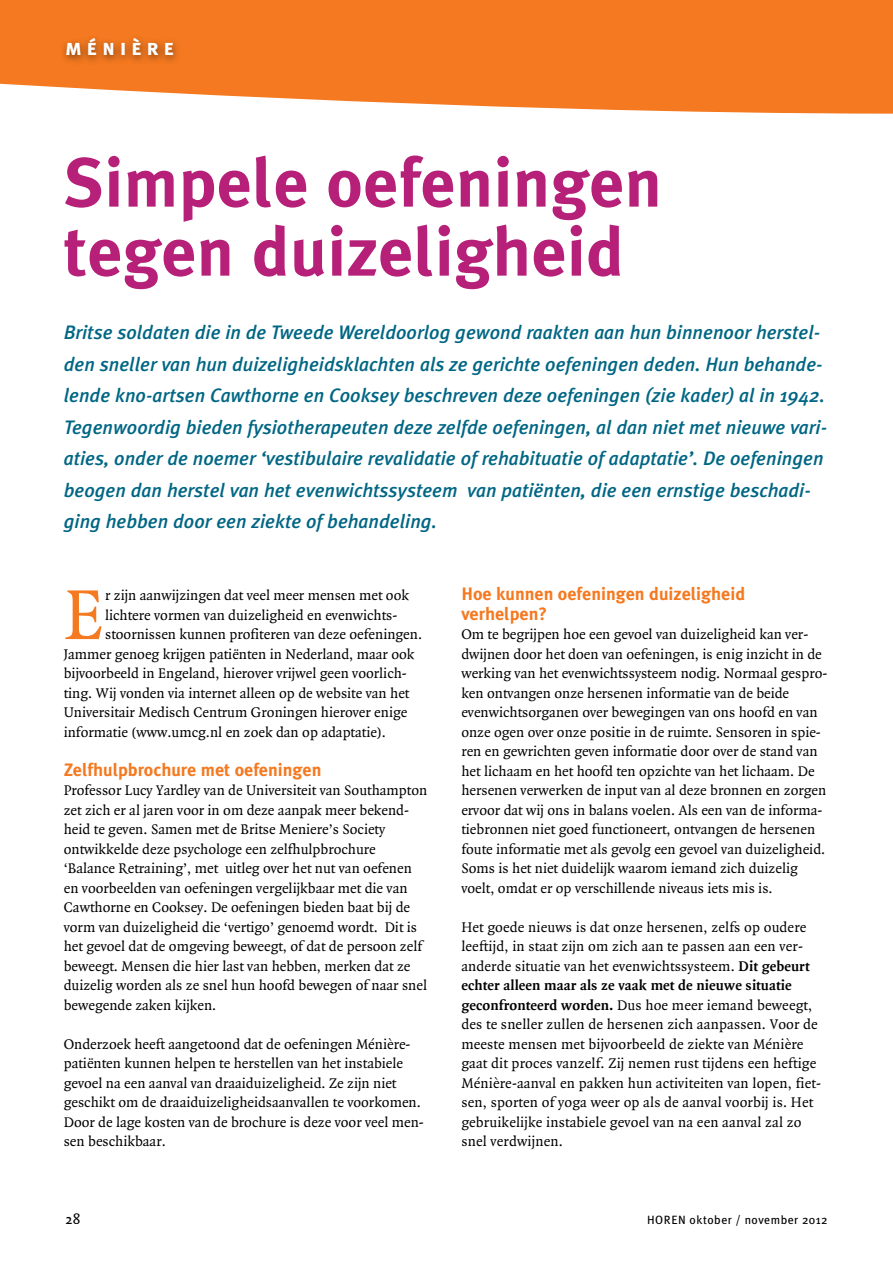
<style>
.page{position:relative;width:893px;height:1263px;background:#fff}
.page>*{position:absolute;margin:0;border:0;box-sizing:border-box;transform-origin:0 0}
.t1{font:75.9px "Quadraat";color:#f47920}
.t2{font:700 69px/69px "Meta Plus";letter-spacing:.005em;color:#b62079}
.t3{font:22.5px "Meta Plus Bold Caps";letter-spacing:.2em;color:#fff}
.t4{font:italic 500 19.5px/31.5px "Meta Plus";color:#006684}
.t5{font:700 18px/19.5px "Meta Plus";color:#f47920}
.t6{font:15px/19.5px "Quadraat";color:#000}
.t7{font:15px "Quadraat Sans";color:#000}
.t8{font:12px "Meta Plus";letter-spacing:.04em;color:#000}
.s1{font-weight:700}
</style>
<div class="page">
<svg style="left:0;top:0;width:893px;height:114px;background:#f58636"></svg>
<div style="left:60px;top:33px;width:122px;height:32px;background:#000;opacity:.5"></div>
<h3 class="t3" style="left:65px;top:34px;width:111px">ménière</h3>
<h2 class="t2" style="left:64px;top:148px;width:600px">Simpele oefeningen tegen duizeligheid</h2>
<p class="t4" style="left:64px;top:316px;width:765px">Britse soldaten die in de Tweede Wereldoorlog gewond raakten aan hun binnenoor herstel&shy;den sneller van hun duizeligheidsklachten als ze gerichte oefeningen deden. Hun behande&shy;lende kno-artsen Cawthorne en Cooksey beschreven deze oefeningen (zie kader) al in 1942.<br>Tegenwoordig bieden fysiotherapeuten deze zelfde oefeningen, al dan niet met nieuwe vari&shy;aties, onder de noemer ‘vestibulaire revalidatie of rehabituatie of adaptatie’. De oefeningen beogen dan herstel van het evenwichtssysteem van patiënten, die een ernstige beschadi&shy;ging hebben door een ziekte of behandeling.</p>
<h1 class="t1" style="left:64px;top:575px;width:43px">E</h1>
<p class="t6" style="left:105px;top:586px;width:305px">r zijn aanwijzingen dat veel meer mensen met ook</p>
<p class="t6" style="left:105px;top:605px;width:294px">lichtere vormen van duizeligheid en evenwichts-</p>
<p class="t6" style="left:105px;top:625px;width:319px">stoornissen kunnen profiteren van deze oefeningen.</p>
<p class="t6" style="left:64px;top:644px;width:352px">Jammer genoeg krijgen patiënten in Nederland, maar ook</p>
<p class="t6" style="left:64px;top:664px;width:345px">bijvoorbeeld in Engeland, hierover vrijwel geen voorlich-</p>
<p class="t6" style="left:64px;top:683px;width:347px">ting. Wij vonden via internet alleen op de website van het</p>
<p class="t6" style="left:64px;top:703px;width:345px">Universitair Medisch Centrum Groningen hierover enige</p>
<p class="t6" style="left:64px;top:722px;width:324px">informatie (www.umcg.nl en zoek dan op adaptatie).</p>
<p class="t5" style="left:64px;top:759px;width:259px">Zelfhulpbrochure met oefeningen</p>
<p class="t6" style="left:64px;top:781px;width:365px">Professor Lucy Yardley van de Universiteit van Southampton zet zich er al jaren voor in om deze aanpak meer bekend&shy;heid te geven. Samen met de Britse Meniere’s Society ontwikkelde deze psychologe een zelfhulpbrochure ‘Balance Retraining’, met uitleg over het nut van oefenen en voorbeelden van oefeningen vergelijkbaar met die van Cawthorne en Cooksey. De oefeningen bieden baat bij de vorm van duizeligheid die ‘vertigo’ genoemd wordt. Dit is het gevoel dat de omgeving beweegt, of dat de persoon zelf beweegt. Mensen die hier last van hebben, merken dat ze duizelig worden als ze snel hun hoofd bewegen of naar snel bewegende zaken kijken.</p>
<p class="t6" style="left:64px;top:1034px;width:362px">Onderzoek heeft aangetoond dat de oefeningen Ménière&shy;patiënten kunnen helpen te herstellen van het instabiele gevoel na een aanval van draaiduizeligheid. Ze zijn niet geschikt om de draaiduizeligheidsaanvallen te voorkomen.<br>Door de lage kosten van de brochure is deze voor veel men&shy;sen beschikbaar.</p>
<p class="t5" style="left:461px;top:584px;width:285px">Hoe kunnen oefeningen duizeligheid verhelpen?</p>
<p class="t6" style="left:461px;top:625px;width:368px">Om te begrijpen hoe een gevoel van duizeligheid kan ver&shy;dwijnen door het doen van oefeningen, is enig inzicht in de werking van het evenwichtssysteem nodig. Normaal gespro&shy;ken ontvangen onze hersenen informatie van de beide evenwichtsorganen over bewegingen van ons hoofd en van onze ogen over onze positie in de ruimte. Sensoren in spie&shy;ren en gewrichten geven informatie door over de stand van het lichaam en het hoofd ten opzichte van het lichaam. De hersenen verwerken de input van al deze bronnen en zorgen ervoor dat wij ons in balans voelen. Als een van de informa&shy;tiebronnen niet goed functioneert, ontvangen de hersenen foute informatie met als gevolg een gevoel van duizeligheid.<br>Soms is het niet duidelijk waarom iemand zich duizelig voelt, omdat er op verschillende niveaus iets mis is.</p>
<p class="t6" style="left:461px;top:917px;width:361px">Het goede nieuws is dat onze hersenen, zelfs op oudere leeftijd, in staat zijn om zich aan te passen aan een ver&shy;anderde situatie van het evenwichtssysteem. <span class="s1">Dit gebeurt echter alleen maar als ze vaak met de nieuwe situatie geconfronteerd worden.</span> Dus hoe meer iemand beweegt, des te sneller zullen de hersenen zich aanpassen. Voor de meeste mensen met bijvoorbeeld de ziekte van Ménière gaat dit proces vanzelf. Zij nemen rust tijdens een heftige Ménière-aanval en pakken hun activiteiten van lopen, fiet&shy;sen, sporten of yoga weer op als de aanval voorbij is. Het gebruikelijke instabiele gevoel van na een aanval zal zo snel verdwijnen.</p>
<p class="t7" style="left:65px;top:1211px;width:16px">28</p>
<p class="t8" style="left:647px;top:1213px;width:182px">HOREN oktober / november 2012</p>
</div>
